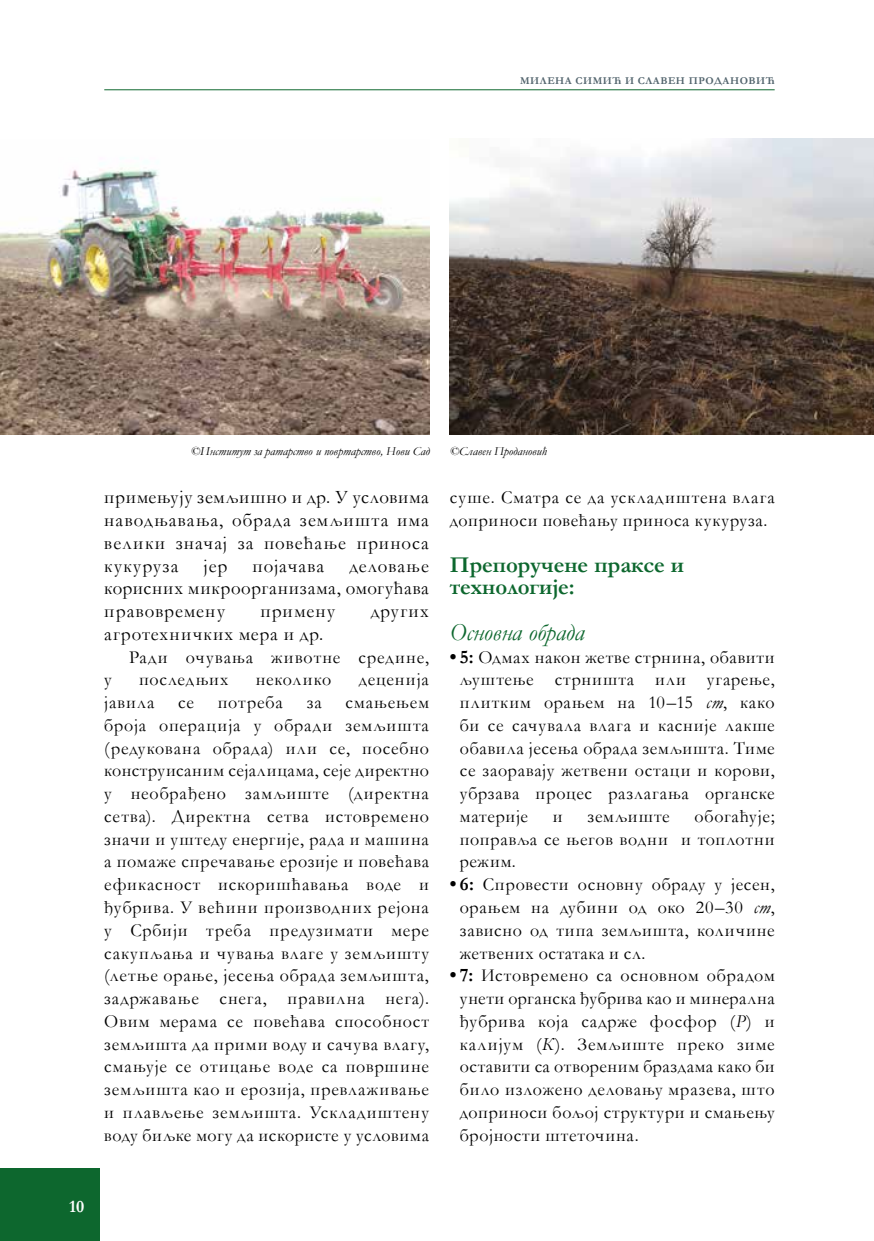
<style>
.page{position:relative;width:874px;height:1241px;background:#fff}
.page>*{position:absolute;margin:0;border:0;box-sizing:border-box;transform-origin:0 0}
.t1{font:italic 24.5px "Garamond";color:#0d672e}
.t2{font:700 22.75px/22.8px "Garamond";color:#0d672e}
.t3{font:19.25px/22.8px "Garamond";letter-spacing:.055em;color:#000;text-align:justify}
.t4{font:18.38px/22.8px "Garamond";letter-spacing:.04em;color:#000;text-align:justify}
.t5{font:18.38px "Garamond";letter-spacing:.06em;color:#000}
.t6{font:700 17.5px "Garamond";color:#fff}
.t7{font:italic 12.25px "Garamond";color:#000}
.t8{font:700 10.5px "Garamond";letter-spacing:.05em;color:#52646d}
.s1{font-weight:700;font-size:19.25px}
.s2{font-size:19.25px}
.s3{font-style:italic}
</style>
<div class="page">
<hr style="left:104px;top:89px;width:670px;height:1px;background:#0d672e">
<div style="left:0;top:1168px;width:99px;height:72px;background:#0d672e"></div>
<img style="left:0;top:167px;width:429px;height:267px">
<img style="left:450px;top:139px;width:423px;height:295px">
<p class="t8" style="left:520px;top:74px;width:256px">МИЛЕНА СИМИЋ И СЛАВЕН ПРОДАНОВИЋ</p>
<p class="t7" style="left:191px;top:443px;width:240px">©Институт за ратарство и повртарство, Нови Сад</p>
<p class="t7" style="left:450px;top:443px;width:98px">©Славен Продановић</p>
<p class="t3" style="left:104px;top:485px;width:326px">примењују земљишно и др. У условима наводњавања, обрада земљишта има велики значај за повећање приноса кукуруза</p>
<p class="t3" style="left:203px;top:553px;width:25px">јер</p>
<p class="t3" style="left:252px;top:553px;width:73px">појачава</p>
<p class="t3" style="left:104px;top:553px;width:326px;text-indent:245px">деловање корисних микроорганизама, омогућава правовремену</p>
<p class="t3" style="left:260px;top:599px;width:76px">примену</p>
<p class="t3" style="left:370px;top:599px;width:60px">других</p>
<p class="t3" style="left:104px;top:622px;width:220px">агротехничких мера и др.</p>
<p class="t5" style="left:129px;top:644px;width:301px">Ради очувања животне средине,</p>
<p class="t4" style="left:104px;top:667px;width:9px">у</p>
<p class="t4" style="left:139px;top:667px;width:91px">последњих</p>
<p class="t4" style="left:256px;top:667px;width:77px">неколико</p>
<p class="t4" style="left:358px;top:667px;width:72px">деценија</p>
<p class="t4" style="left:104px;top:690px;width:52px">јавила</p>
<p class="t4" style="left:178px;top:690px;width:17px">се</p>
<p class="t4" style="left:217px;top:690px;width:67px">потреба</p>
<p class="t4" style="left:306px;top:690px;width:16px">за</p>
<p class="t4" style="left:104px;top:690px;width:326px;text-indent:241px">смањењем броја операција у обради земљишта (редукована обрада) или се, посебно конструисаним сејалицама, сеје директно у необрађено замљиште (директна сетва). Директна сетва истовремено значи и уштеду енергије, рада и машина а помаже спречавање ерозије и повећава ефикасност искоришћавања воде и ђубрива. У већини производних рејона у Србији треба предузимати мере сакупљања и чувања влаге у земљишту (летње орање, јесења обрада земљишта, задржавање снега, правилна нега).<br>Овим мерама се повећава способност земљишта да прими воду и сачува влагу, смањује се отицање воде са површине земљишта као и ерозија, превлаживање и плављење земљишта. Ускладиштену воду биљке могу да искористе у условима</p>
<p class="t4" style="left:450px;top:485px;width:326px">суше. Сматра се да ускладиштена влага доприноси повећању приноса кукуруза.</p>
<p class="t2" style="left:450px;top:553px;width:235px">Препоручене праксе и технологије:</p>
<h1 class="t1" style="left:450px;top:615px;width:136px">Основна обрада</h1>
<p class="t4" style="left:459px;top:645px;width:316px;text-indent:-10px"><span class="s1">• 5:</span> Одмах након жетве стрнина, обавити љуштење стрништа или угарење, плитким орањем на 10<span class="s2">–</span>15 <span class="s3">cm</span>, како би се сачувала влага и касније лакше обавила јесења обрада земљишта. Тиме се заоравају жетвени остаци и корови, убрзава процес разлагања органске материје</p>
<p class="t4" style="left:459px;top:804px;width:316px;text-indent:234px">обогаћује; поправља се његов водни и топлотни режим.</p>
<p class="t4" style="left:459px;top:872px;width:316px;text-indent:-10px"><span class="s1">• 6:</span> Спровести основну обраду у јесен, орањем на дубини од око 20<span class="s2">–</span>30 <span class="s3">cm</span>, зависно од типа земљишта, количине жетвених остатака и сл.</p>
<p class="t4" style="left:459px;top:963px;width:316px;text-indent:-10px"><span class="s1">• 7:</span> Истовремено са основном обрадом унети органска ђубрива као и минерална ђубрива која садрже фосфор (<span class="s3">P</span>) и калијум (<span class="s3">К</span>). Земљиште преко зиме оставити са отвореним браздама како би било изложено деловању мразева, што доприноси бољој структури и смањењу бројности штеточина.</p>
<p class="t4" style="left:552px;top:804px;width:11px">и</p>
<p class="t4" style="left:587px;top:804px;width:84px">земљиште</p>
<p class="t6" style="left:69px;top:1194px;width:17px">10</p>
</div>
